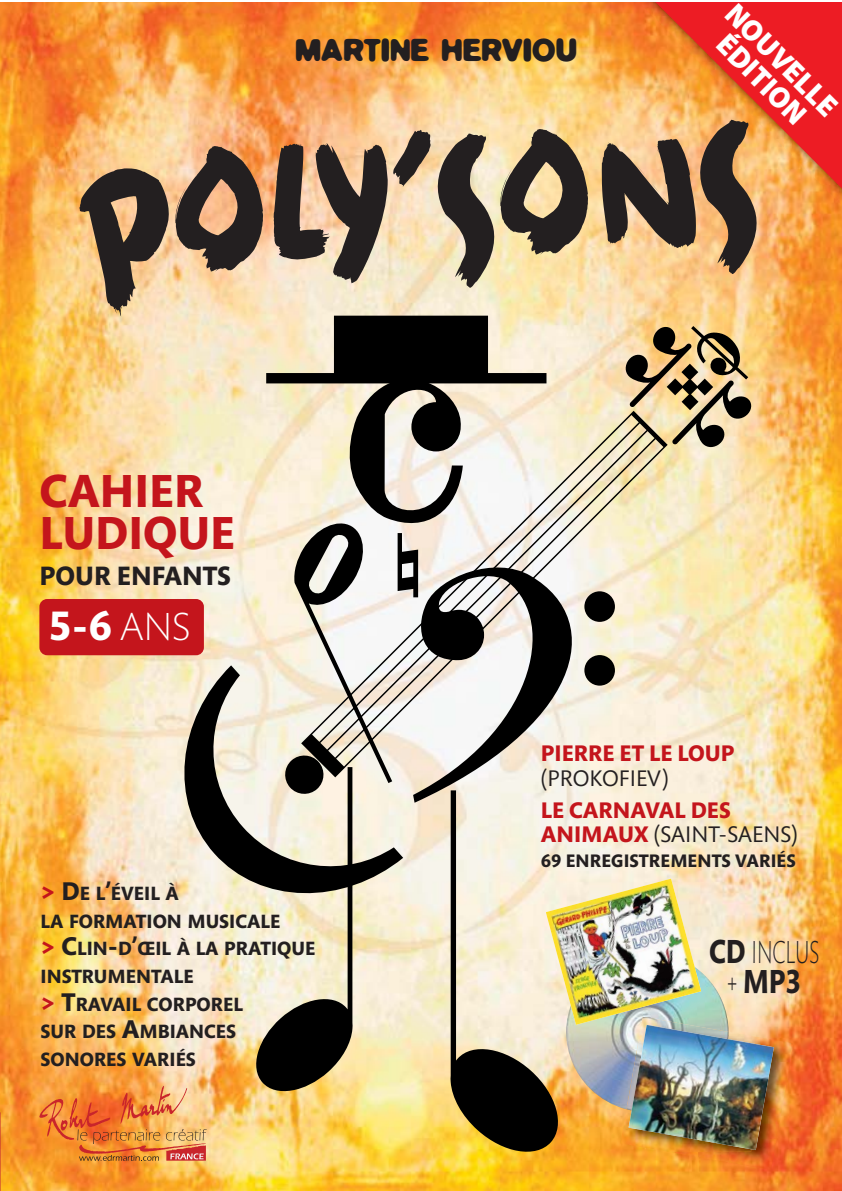
<style>
.page{position:relative;width:842px;height:1191px;background:#fff}
.page>*{position:absolute;margin:0;border:0;box-sizing:border-box;transform-origin:0 0}
.t1{font:179.2px "House Gen Col Housepaint+UAKZUI";color:#231f20;scale:.89 1}
.t2{font:47.2px/42.6px "Mundo Sans Bold+LMBUYS";color:#c4151c}
.t3{font:42px "Mundo Sans Bold+LMBUYS";color:#fff}
.t4{font:34px "Mundo Sans Bold+LMBUYS";color:#231f20;scale:.83 1}
.t5{font:32.4px "Mundo Sans Light+WOZHNV";letter-spacing:-.005em;color:#231f20;scale:.66 1}
.t6{font:30px/27.8px "Myriad Pro Black+ZUGDSZ";color:#fff;text-align:center}
.t7{font:30px "Blur Bold+OJCWQT";color:#231f20}
.t8{font:27px "Mundo Sans Bold+LMBUYS";color:#231f20}
.t9{font:23px "Mundo Sans+HPLWWV";color:#231f20}
.t10{font:23px "Mundo Sans Bold+LMBUYS";color:#c4151c}
.t11{font:19.6px/27.6px "Mundo Sans Bold+LMBUYS";color:#231f20}
.t12{font:18.4px "Mundo Sans Bold+LMBUYS";letter-spacing:.005em;color:#231f20}
.s1{font-family:"Mundo Sans Light+WOZHNV";font-size:40px}
.s2{font-family:"Mundo Sans Black+BZXCFX";font-size:26.2px;color:#c4151c}
.s3{font-size:26.2px}
.s4{font-family:"Mundo Sans Bold+LMBUYS";color:#c4151c}
.s5{font-family:"Mundo Sans Bold+LMBUYS";font-size:34px}
.s6{font-family:"Mundo Sans Light+WOZHNV";font-size:32.4px}
</style>
<div class="page">
<img style="left:0;top:2px;width:842px;height:1189px">
<svg style="left:184px;top:665px;width:65px;height:241px;background:#969186"></svg>
<img style="left:668px;top:1036px;width:125px;height:134px">
<svg style="left:249px;top:316px;width:525px;height:834px;background:#cbc1a8"></svg>
<img style="left:629px;top:1024px;width:145px;height:126px">
<div style="left:39px;top:599px;width:165px;height:56px;background:#c4151c;border-radius:8px"></div>
<svg style="left:633px;top:2px;width:209px;height:215px;background:#f3794c"></svg>
<img style="left:39px;top:1085px;width:168px;height:76px">
<h3 class="t6" style="left:740px;top:-2px;width:146px;rotate:45deg">NOUVELLE<br>ÉDITION</h3>
<h3 class="t7" style="left:295px;top:39px;width:284px">MARTINE HERVIOU</h3>
<h1 class="t1" style="left:66px;top:83px;width:776px;rotate:-3deg">POLY’SONS</h1>
<h2 class="t2" style="left:39px;top:475px;width:197px">CAHIER<br>LUDIQUE</h2>
<h3 class="t8" style="left:39px;top:566px;width:193px">POUR ENFANTS</h3>
<h3 class="t3" style="left:48px;top:611px;width:144px">5-6 <span class="s1">ANS</span></h3>
<p class="t11" style="left:41px;top:882px;width:276px"><span class="s2">&gt;</span> <span class="s3">D</span>E L<span class="s3">’</span>ÉVEIL À<br>LA FORMATION MUSICALE<br><span class="s2">&gt;</span> <span class="s3">C</span>LIN<span class="s3">-</span>D<span class="s3">’</span>ŒIL À LA PRATIQUE<br>INSTRUMENTALE<br><span class="s2">&gt;</span> <span class="s3">T</span>RAVAIL CORPOREL<br>SUR DES <span class="s3">A</span>MBIANCES<br>SONORES VARIÉS</p>
<p class="t10" style="left:541px;top:745px;width:195px">PIERRE ET LE LOUP</p>
<p class="t9" style="left:541px;top:770px;width:129px">(PROKOFIEV)</p>
<p class="t10" style="left:541px;top:802px;width:191px">LE CARNAVAL DES</p>
<p class="t9" style="left:541px;top:826px;width:258px"><span class="s4">ANIMAUX</span> (SAINT-SAENS)</p>
<p class="t12" style="left:541px;top:854px;width:256px">69 ENREGISTREMENTS VARIÉS</p>
<h3 class="t5" style="left:709px;top:941px;width:169px"><span class="s5">CD</span> INCLUS</h3>
<h3 class="t4" style="left:727px;top:970px;width:92px"><span class="s6">+</span> MP3</h3>
</div>
